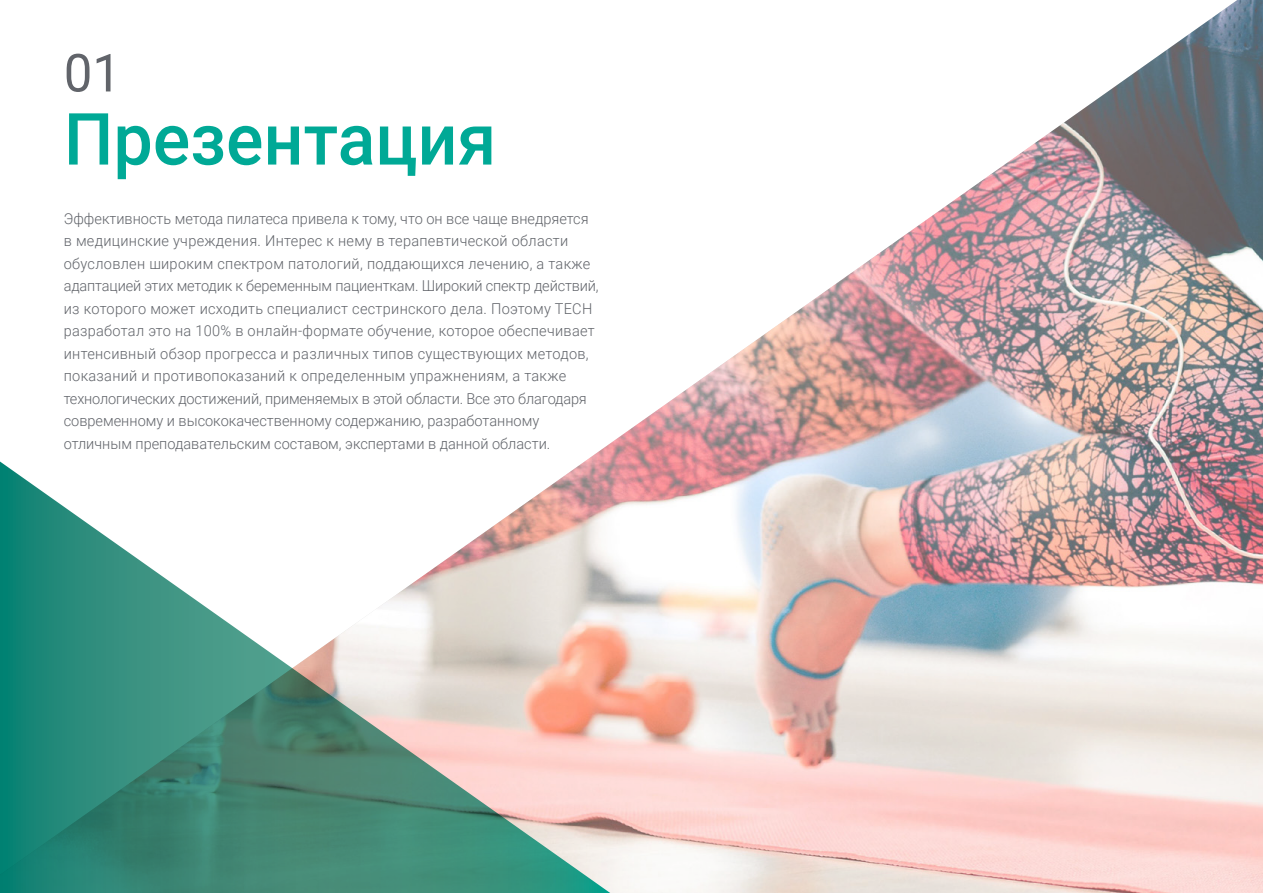
<style>
.page{position:relative;width:1263px;height:893px;background:#fff}
.page>*{position:absolute;margin:0;border:0;box-sizing:border-box;transform-origin:0 0}
.t1{font:500 72px "Roboto";color:#00a996}
.t2{font:52.5px "Roboto";color:#61646a}
.t3{font:300 15px/22.5px "Roboto";letter-spacing:.01em;color:#61646a}
</style>
<div class="page">
<img style="left:607px;top:0;width:656px;height:893px">
<svg style="left:0;top:446px;width:640px;height:447px"></svg>
<h2 class="t2" style="left:64px;top:36px;width:59px">01</h2>
<h1 class="t1" style="left:64px;top:89px;width:434px">Презентация</h1>
<p class="t3" style="left:64px;top:207px;width:536px">Эффективность метода пилатеса привела к тому, что он все чаще внедряется в медицинские учреждения. Интерес к нему в терапевтической области обусловлен широким спектром патологий, поддающихся лечению, а также адаптацией этих методик к беременным пациенткам. Широкий спектр действий, из которого может исходить специалист сестринского дела. Поэтому TECH разработал это на 100% в онлайн-формате обучение, которое обеспечивает интенсивный обзор прогресса и различных типов существующих методов, показаний и противопоказаний к определенным упражнениям, а также технологических достижений, применяемых в этой области. Все это благодаря современному и высококачественному содержанию, разработанному отличным преподавательским составом, экспертами в данной области.</p>
</div>
